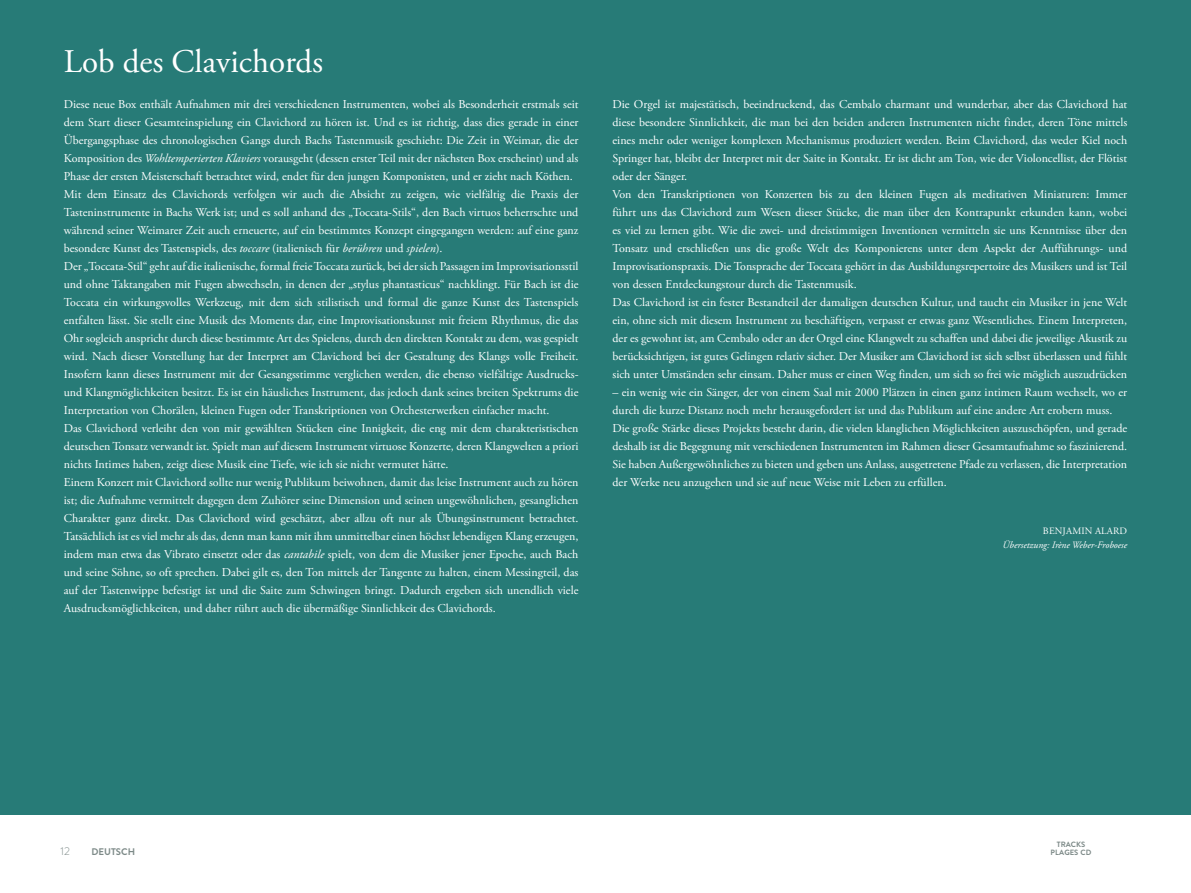
<style>
.page{position:relative;width:1191px;height:893px;background:#fff}
.page>*{position:absolute;margin:0;border:0;box-sizing:border-box;transform-origin:0 0}
.t1{font:33px "Adobe Garamond Pro";color:#fff}
.t2{font:12px/18px "Adobe Garamond Pro";color:#fff}
.t3{font:300 11.25px "Brandon Grotesque";color:#7d8a88}
.t4{font:italic 9.75px "Adobe Garamond Pro";color:#fff}
.t5{font:9.75px "Adobe Garamond Pro";letter-spacing:.015em;color:#fff}
.t6{font:9.6px "Brandon Grotesque Bold SC800";color:#7d8a88}
.t7{font:7.65px "Brandon Grotesque Bold SC800";color:#7d8a88}
.s1{font-style:italic}
</style>
<div class="page">
<div style="left:0;top:0;width:1191px;height:814px;background:#277b77"></div>
<h1 class="t1" style="left:64px;top:42px;width:261px">Lob des Clavichords</h1>
<p class="t2" style="left:64px;top:96px;width:516px">Diese neue Box enthält Aufnahmen mit drei verschiedenen Instrumenten, wobei als Besonderheit erstmals seit dem Start dieser Gesamteinspielung ein Clavichord zu hören ist. Und es ist richtig, dass dies gerade in einer Übergangsphase des chronologischen Gangs durch Bachs Tastenmusik geschieht: Die Zeit in Weimar, die der Komposition des <span class="s1">Wohltemperierten Klaviers</span> vorausgeht (dessen erster Teil mit der nächsten Box erscheint) und als Phase der ersten Meisterschaft betrachtet wird, endet für den jungen Komponisten, und er zieht nach Köthen.<br>Mit dem Einsatz des Clavichords verfolgen wir auch die Absicht zu zeigen, wie vielfältig die Praxis der Tasteninstrumente in Bachs Werk ist; und es soll anhand des „Toccata-Stils“, den Bach virtuos beherrschte und während seiner Weimarer Zeit auch erneuerte, auf ein bestimmtes Konzept eingegangen werden: auf eine ganz besondere Kunst des Tastenspiels, des <span class="s1">toccare</span> (italienisch für <span class="s1">berühren</span> und <span class="s1">spielen</span>).<br>Der „Toccata-Stil“ geht auf die italienische, formal freie Toccata zurück, bei der sich Passagen im Improvisationsstil und ohne Taktangaben mit Fugen abwechseln, in denen der „stylus phantasticus“ nachklingt. Für Bach ist die Toccata ein wirkungsvolles Werkzeug, mit dem sich stilistisch und formal die ganze Kunst des Tastenspiels entfalten lässt. Sie stellt eine Musik des Moments dar, eine Improvisationskunst mit freiem Rhythmus, die das Ohr sogleich anspricht durch diese bestimmte Art des Spielens, durch den direkten Kontakt zu dem, was gespielt wird. Nach dieser Vorstellung hat der Interpret am Clavichord bei der Gestaltung des Klangs volle Freiheit.<br>Insofern kann dieses Instrument mit der Gesangsstimme verglichen werden, die ebenso vielfältige Ausdrucks&shy;und Klangmöglichkeiten besitzt. Es ist ein häusliches Instrument, das jedoch dank seines breiten Spektrums die Interpretation von Chorälen, kleinen Fugen oder Transkriptionen von Orchesterwerken einfacher macht.<br>Das Clavichord verleiht den von mir gewählten Stücken eine Innigkeit, die eng mit dem charakteristischen deutschen Tonsatz verwandt ist. Spielt man auf diesem Instrument virtuose Konzerte, deren Klangwelten a priori nichts Intimes haben, zeigt diese Musik eine Tiefe, wie ich sie nicht vermutet hätte.<br>Einem Konzert mit Clavichord sollte nur wenig Publikum beiwohnen, damit das leise Instrument auch zu hören ist; die Aufnahme vermittelt dagegen dem Zuhörer seine Dimension und seinen ungewöhnlichen, gesanglichen Charakter ganz direkt. Das Clavichord wird geschätzt, aber allzu oft nur als Übungsinstrument betrachtet.<br>Tatsächlich ist es viel mehr als das, denn man kann mit ihm unmittelbar einen höchst lebendigen Klang erzeugen, indem man etwa das Vibrato einsetzt oder das <span class="s1">cantabile</span> spielt, von dem die Musiker jener Epoche, auch Bach und seine Söhne, so oft sprechen. Dabei gilt es, den Ton mittels der Tangente zu halten, einem Messingteil, das auf der Tastenwippe befestigt ist und die Saite zum Schwingen bringt. Dadurch ergeben sich unendlich viele Ausdrucksmöglichkeiten, und daher rührt auch die übermäßige Sinnlichkeit des Clavichords.</p>
<p class="t2" style="left:612px;top:96px;width:516px">Die Orgel ist majestätisch, beeindruckend, das Cembalo charmant und wunderbar, aber das Clavichord hat diese besondere Sinnlichkeit, die man bei den beiden anderen Instrumenten nicht findet, deren Töne mittels eines mehr oder weniger komplexen Mechanismus produziert werden. Beim Clavichord, das weder Kiel noch Springer hat, bleibt der Interpret mit der Saite in Kontakt. Er ist dicht am Ton, wie der Violoncellist, der Flötist oder der Sänger.<br>Von den Transkriptionen von Konzerten bis zu den kleinen Fugen als meditativen Miniaturen: Immer führt uns das Clavichord zum Wesen dieser Stücke, die man über den Kontrapunkt erkunden kann, wobei es viel zu lernen gibt. Wie die zwei- und dreistimmigen Inventionen vermitteln sie uns Kenntnisse über den Tonsatz und erschließen uns die große Welt des Komponierens unter dem Aspekt der Aufführungs- und Improvisationspraxis. Die Tonsprache der Toccata gehört in das Ausbildungsrepertoire des Musikers und ist Teil von dessen Entdeckungstour durch die Tastenmusik.<br>Das Clavichord ist ein fester Bestandteil der damaligen deutschen Kultur, und taucht ein Musiker in jene Welt ein, ohne sich mit diesem Instrument zu beschäftigen, verpasst er etwas ganz Wesentliches. Einem Interpreten, der es gewohnt ist, am Cembalo oder an der Orgel eine Klangwelt zu schaffen und dabei die jeweilige Akustik zu berücksichtigen, ist gutes Gelingen relativ sicher. Der Musiker am Clavichord ist sich selbst überlassen und fühlt sich unter Umständen sehr einsam. Daher muss er einen Weg finden, um sich so frei wie möglich auszudrücken</p>
<p class="t2" style="left:612px;top:384px;width:516px">– ein wenig wie ein Sänger, der von einem Saal mit 2000 Plätzen in einen ganz intimen Raum wechselt, wo er durch die kurze Distanz noch mehr herausgefordert ist und das Publikum auf eine andere Art erobern muss.<br>Die große Stärke dieses Projekts besteht darin, die vielen klanglichen Möglichkeiten auszuschöpfen, und gerade deshalb ist die Begegnung mit verschiedenen Instrumenten im Rahmen dieser Gesamtaufnahme so faszinierend.<br>Sie haben Außergewöhnliches zu bieten und geben uns Anlass, ausgetretene Pfade zu verlassen, die Interpretation der Werke neu anzugehen und sie auf neue Weise mit Leben zu erfüllen.</p>
<p class="t5" style="left:1043px;top:525px;width:86px">BENJAMIN ALARD</p>
<p class="t4" style="left:1002px;top:539px;width:126px">Übersetzung: Irène Weber-Froboese</p>
<p class="t3" style="left:61px;top:844px;width:11px">12</p>
<p class="t7" style="left:1056px;top:839px;width:30px">TRACKS</p>
<p class="t6" style="left:91px;top:845px;width:45px">DEUTSCH</p>
<p class="t7" style="left:1050px;top:847px;width:42px">PLAGES CD</p>
</div>
